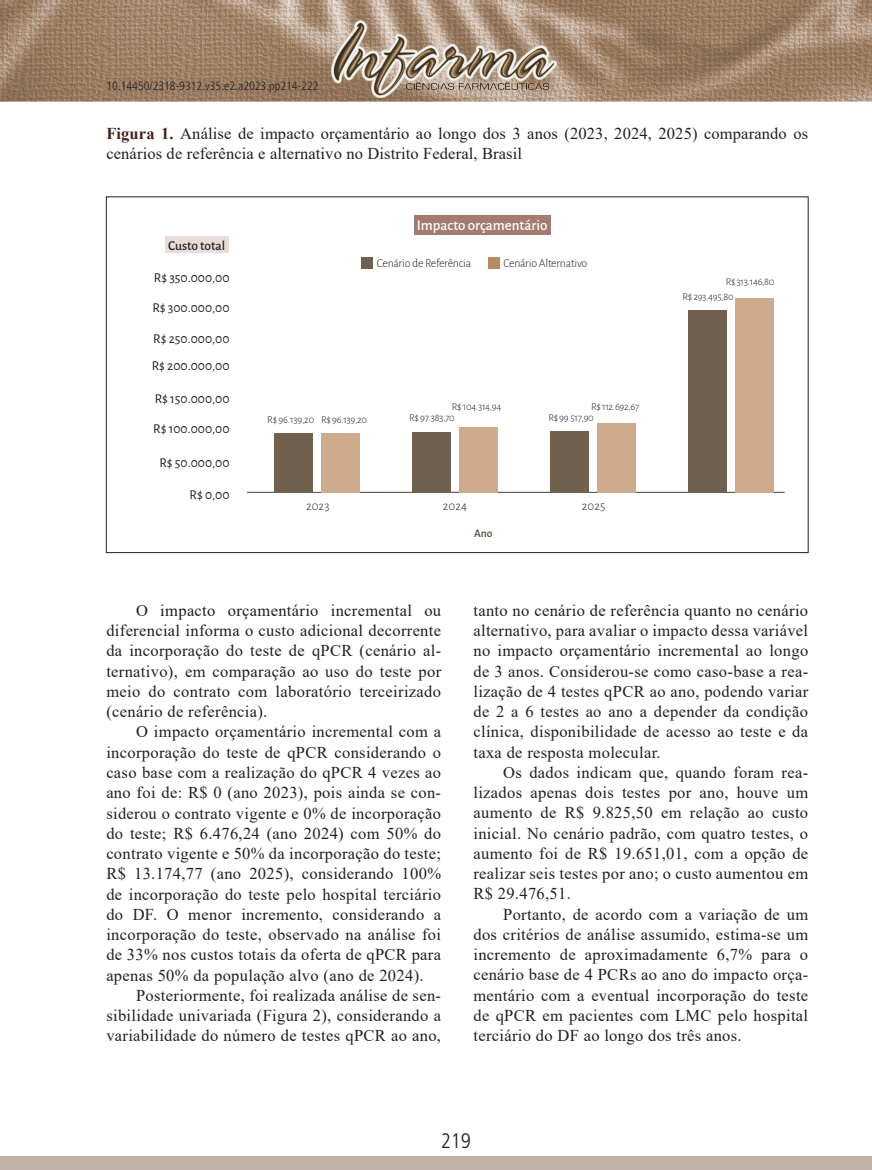
<style>
.page{position:relative;width:872px;height:1170px;background:#fff}
.page>*{position:absolute;margin:0;border:0;box-sizing:border-box;transform-origin:0 0}
.t1{font:300 condensed 21px "Frutiger LT Std";color:#231f20}
.t2{font:16.5px/20.2px "Times New Roman";letter-spacing:.02em;color:#231f20;text-align:justify}
.t3{font:500 15px "Alegreya Sans";color:#fff}
.t4{font:13.5px "Alegreya Sans";color:#231f20}
.t5{font:500 13.5px "Alegreya Sans";color:#231f20}
.t6{font:300 12.75px "Alegreya Sans";color:#231f20}
.t7{font:300 condensed 12px "Frutiger LT Std";color:#231f20}
.t8{font:300 12px "Alegreya Sans";letter-spacing:-.02em;color:#231f20}
.t9{font:500 11.55px "Alegreya Sans";color:#503f28}
.t10{font:300 10.5px/14.7px "Alegreya Sans";letter-spacing:-.03em;color:#231f20}
.s1{font-weight:700;color:#432218}
</style>
<div class="page">
<img style="left:0;top:0;width:872px;height:101px">
<div style="left:0;top:1155px;width:872px;height:14px;background:#bfb3a8"></div>
<img style="left:332px;top:20px;width:224px;height:77px">
<div style="left:165px;top:236px;width:63px;height:17px;background:#e8ddd8"></div>
<hr style="left:247px;top:492px;width:537px;height:1px;background:#503f28">
<div style="left:274px;top:433px;width:39px;height:60px;background:#71604d"></div>
<div style="left:362px;top:258px;width:11px;height:11px;background:#71604d"></div>
<div style="left:489px;top:258px;width:11px;height:11px;background:#b98961"></div>
<div style="left:412px;top:433px;width:39px;height:60px;background:#71604d"></div>
<div style="left:550px;top:431px;width:38px;height:62px;background:#71604d"></div>
<div style="left:688px;top:311px;width:39px;height:182px;background:#71604d"></div>
<div style="left:321px;top:433px;width:39px;height:60px;background:#cdaa8b"></div>
<div style="left:459px;top:427px;width:39px;height:66px;background:#cdaa8b"></div>
<div style="left:597px;top:423px;width:39px;height:70px;background:#cdaa8b"></div>
<div style="left:735px;top:299px;width:39px;height:194px;background:#cdaa8b"></div>
<div style="left:414px;top:215px;width:137px;height:20px;background:#a37c70"></div>
<p class="t7" style="left:106px;top:79px;width:214px">10.14450/2318-9312.v35.e2.a2023.pp214-222</p>
<p class="t2" style="left:106px;top:123px;width:703px"><span class="s1">Figura 1.</span> Análise de impacto orçamentário ao longo dos 3 anos (2023, 2024, 2025) comparando os cenários de referência e alternativo no Distrito Federal, Brasil</p>
<p class="t5" style="left:168px;top:236px;width:59px">Custo total</p>
<p class="t4" style="left:154px;top:268px;width:77px">R$ 350.000,00</p>
<p class="t4" style="left:152px;top:299px;width:79px">R$ 300.000,00</p>
<p class="t4" style="left:153px;top:329px;width:78px">R$ 250.000,00</p>
<p class="t4" style="left:152px;top:356px;width:79px">R$ 200.000,00</p>
<p class="t4" style="left:155px;top:389px;width:76px">R$ 150.000,00</p>
<p class="t4" style="left:153px;top:419px;width:78px">R$ 100.000,00</p>
<p class="t4" style="left:159px;top:453px;width:72px">R$ 50.000,00</p>
<p class="t4" style="left:189px;top:485px;width:41px">R$ 0,00</p>
<p class="t3" style="left:417px;top:215px;width:132px">Impacto orçamentário</p>
<p class="t8" style="left:377px;top:255px;width:96px">Cenário de Referência</p>
<p class="t8" style="left:503px;top:255px;width:85px">Cenário Alternativo</p>
<p class="t10" style="left:267px;top:412px;width:101px">R$ 96.139,20 R$ 96.139,20</p>
<p class="t10" style="left:452px;top:398px;width:51px">R$ 104.314,94</p>
<p class="t10" style="left:591px;top:398px;width:50px">R$ 112.692,67</p>
<p class="t10" style="left:409px;top:410px;width:47px">R$ 97.383,70</p>
<p class="t10" style="left:548px;top:409px;width:47px">R$ 99.517,90</p>
<p class="t6" style="left:306px;top:498px;width:25px">2023</p>
<p class="t6" style="left:443px;top:498px;width:26px">2024</p>
<p class="t6" style="left:582px;top:498px;width:25px">2025</p>
<p class="t9" style="left:474px;top:525px;width:20px">Ano</p>
<p class="t10" style="left:682px;top:274px;width:93px;text-indent:43px">R$ 313.146,80<br>R$ 293.495,80</p>
<p class="t2" style="left:106px;top:599px;width:336px;text-indent:30px">O impacto orçamentário incremental ou diferencial informa o custo adicional decorrente da incorporação do teste de qPCR (cenário al&shy;ternativo), em comparação ao uso do teste por meio do contrato com laboratório terceirizado (cenário de referência).</p>
<p class="t2" style="left:106px;top:721px;width:336px;text-indent:30px">O impacto orçamentário incremental com a incorporação do teste de qPCR considerando o caso base com a realização do qPCR 4 vezes ao ano foi de: R$ 0 (ano 2023), pois ainda se con&shy;siderou o contrato vigente e 0% de incorporação do teste; R$ 6.476,24 (ano 2024) com 50% do contrato vigente e 50% da incorporação do teste; R$ 13.174,77 (ano 2025), considerando 100% de incorporação do teste pelo hospital terciário do DF. O menor incremento, considerando a incorporação do teste, observado na análise foi de 33% nos custos totais da oferta de qPCR para apenas 50% da população alvo (ano de 2024).</p>
<p class="t2" style="left:106px;top:984px;width:336px;text-indent:30px">Posteriormente, foi realizada análise de sen&shy;sibilidade univariada (Figura 2), considerando a variabilidade do número de testes qPCR ao ano,</p>
<p class="t2" style="left:473px;top:599px;width:336px">tanto no cenário de referência quanto no cenário alternativo, para avaliar o impacto dessa variável no impacto orçamentário incremental ao longo de 3 anos. Considerou-se como caso-base a rea&shy;lização de 4 testes qPCR ao ano, podendo variar de 2 a 6 testes ao ano a depender da condição clínica, disponibilidade de acesso ao teste e da taxa de resposta molecular.</p>
<p class="t2" style="left:473px;top:761px;width:336px;text-indent:30px">Os dados indicam que, quando foram rea&shy;lizados apenas dois testes por ano, houve um aumento de R$ 9.825,50 em relação ao custo inicial. No cenário padrão, com quatro testes, o aumento foi de R$ 19.651,01, com a opção de realizar seis testes por ano; o custo aumentou em R$ 29.476,51.</p>
<p class="t2" style="left:473px;top:903px;width:336px;text-indent:30px">Portanto, de acordo com a variação de um dos critérios de análise assumido, estima-se um incremento de aproximadamente 6,7% para o cenário base de 4 PCRs ao ano do impacto orça&shy;mentário com a eventual incorporação do teste de qPCR em pacientes com LMC pelo hospital terciário do DF ao longo dos três anos.</p>
<p class="t1" style="left:441px;top:1128px;width:32px">219</p>
</div>
